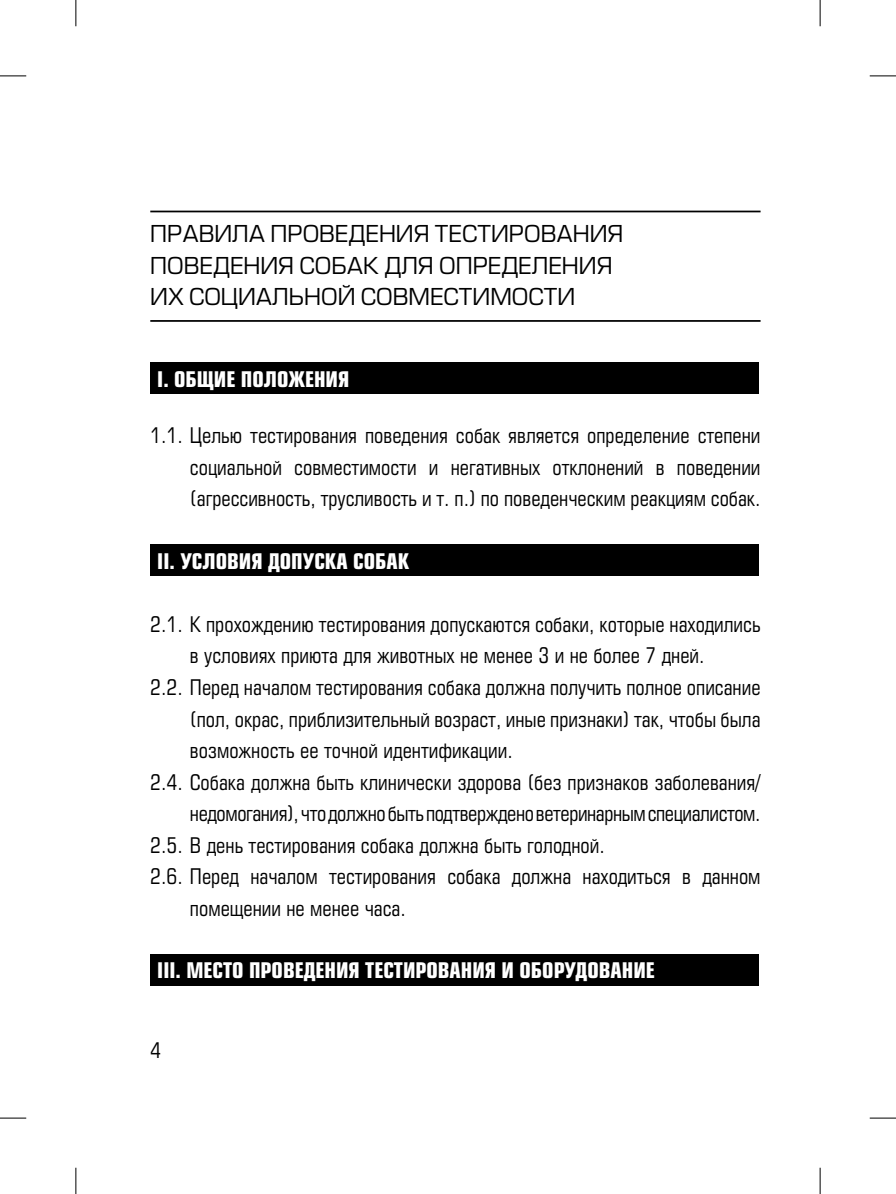
<style>
.page{position:relative;width:896px;height:1194px;background:#fff}
.page>*{position:absolute;margin:0;border:0;box-sizing:border-box;transform-origin:0 0}
.t1{font:22.75px/31.5px "Europe";color:#000}
.t2{font:21px/31.5px "Europe Cond";color:#000;text-align:justify}
.t3{font:700 21px "Europe Cond";color:#fff}
.t4{font:21px "Europe Cond";letter-spacing:-.02em;color:#000}
</style>
<div class="page">
<hr style="left:150px;top:211px;width:610px;height:1px;background:#000">
<hr style="left:150px;top:320px;width:610px;height:2px;background:#000">
<div style="left:150px;top:362px;width:609px;height:31px;background:#000"></div>
<div style="left:150px;top:545px;width:609px;height:31px;background:#000"></div>
<div style="left:150px;top:954px;width:609px;height:31px;background:#000"></div>
<svg style="left:0;top:76px;width:26px;height:1px"></svg>
<svg style="left:870px;top:76px;width:26px;height:1px"></svg>
<svg style="left:0;top:1117px;width:26px;height:1px"></svg>
<svg style="left:870px;top:1117px;width:26px;height:1px"></svg>
<svg style="left:76px;top:0;width:1px;height:26px"></svg>
<svg style="left:76px;top:1167px;width:1px;height:26px"></svg>
<svg style="left:820px;top:0;width:1px;height:26px"></svg>
<svg style="left:820px;top:1167px;width:1px;height:26px"></svg>
<p class="t1" style="left:150px;top:221px;width:474px">ПРАВИЛА ПРОВЕДЕНИЯ ТЕСТИРОВАНИЯ<br>ПОВЕДЕНИЯ СОБАК ДЛЯ ОПРЕДЕЛЕНИЯ<br>ИХ СОЦИАЛЬНОЙ СОВМЕСТИМОСТИ</p>
<p class="t3" style="left:157px;top:370px;width:194px">I. ОБЩИЕ ПОЛОЖЕНИЯ</p>
<p class="t2" style="left:190px;top:421px;width:572px;text-indent:-40px">1.1. Целью тестирования поведения собак является определение степени социальной совместимости и негативных отклонений в поведении (агрессивность, трусливость и т. п.) по поведенческим реакциям собак.</p>
<p class="t3" style="left:157px;top:552px;width:253px">II. УСЛОВИЯ ДОПУСКА СОБАК</p>
<p class="t2" style="left:150px;top:610px;width:612px">2.1. К прохождению тестирования допускаются собаки, которые находились</p>
<p class="t2" style="left:190px;top:641px;width:516px">в условиях приюта для животных не менее 3 и не более 7 дней.</p>
<p class="t2" style="left:150px;top:673px;width:612px">2.2. Перед началом тестирования собака должна получить полное описание</p>
<p class="t2" style="left:190px;top:704px;width:572px">(пол, окрас, приблизительный возраст, иные признаки) так, чтобы была</p>
<p class="t2" style="left:190px;top:736px;width:324px">возможность ее точной идентификации.</p>
<p class="t2" style="left:150px;top:767px;width:612px">2.4. Собака должна быть клинически здорова (без признаков заболевания/</p>
<p class="t4" style="left:190px;top:804px;width:572px">недомогания), что должно быть подтверждено ветеринарным специалистом.</p>
<p class="t2" style="left:150px;top:830px;width:456px">2.5. В день тестирования собака должна быть голодной.</p>
<p class="t2" style="left:150px;top:862px;width:612px">2.6. Перед началом тестирования собака должна находиться в данном</p>
<p class="t2" style="left:190px;top:893px;width:217px">помещении не менее часа.</p>
<p class="t3" style="left:157px;top:961px;width:499px">III. МЕСТО ПРОВЕДЕНИЯ ТЕСТИРОВАНИЯ И ОБОРУДОВАНИЕ</p>
<p class="t2" style="left:150px;top:1036px;width:12px">4</p>
</div>
